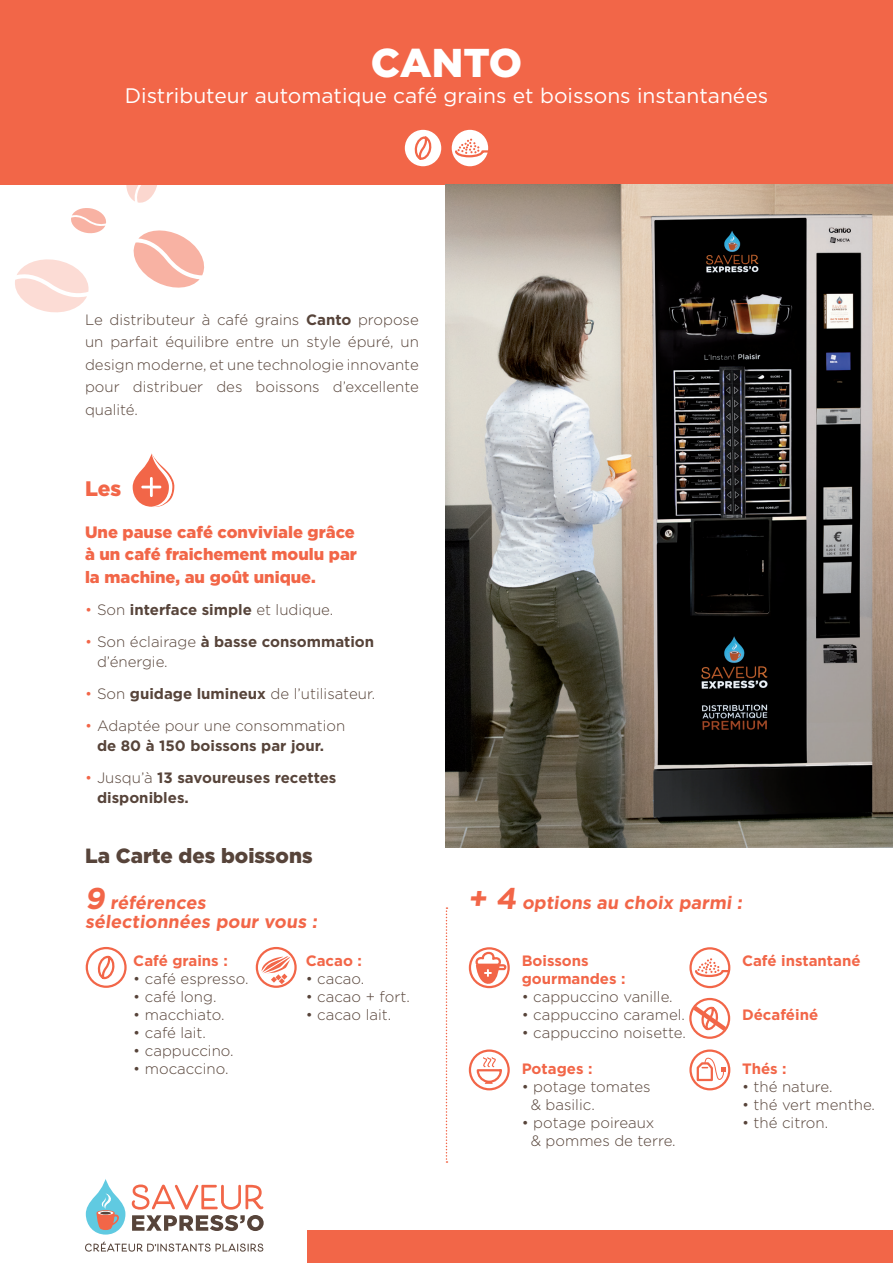
<style>
.page{position:relative;width:893px;height:1263px;background:#fff}
.page>*{position:absolute;margin:0;border:0;box-sizing:border-box;transform-origin:0 0}
.t1{font:900 40.2px "Gotham";letter-spacing:-.005em;color:#fff}
.t2{font:21px "Gotham";color:#fff}
.t3{font:900 21px "Gotham";color:#f26648}
.t4{font:900 20.55px "Gotham";color:#57443a}
.t5{font:700 18px/19.5px "Gotham";color:#f26648}
.t6{font:900 16.5px/22.5px "Gotham";color:#f26648}
.t7{font:300 15px/22.5px "Gotham";color:#57443a}
.t8{font:700 15px/18px "Gotham";color:#f26648}
.t9{font:700 15px/19.5px "Gotham";color:#57443a}
.s1{font-weight:700}
.s2{font-weight:300;color:#f26648}
.s3{font-weight:300}
.s4{color:#f26648}
.s5{font-size:30px}
</style>
<div class="page">
<div style="left:0;top:0;width:893px;height:185px;background:#f26648"></div>
<svg style="left:446px;top:907px;width:1px;height:256px"></svg>
<div style="left:308px;top:1231px;width:585px;height:32px;background:#f26648"></div>
<svg style="left:85px;top:1241px;width:178px;height:10px"></svg>
<svg style="left:132px;top:1215px;width:132px;height:16px"></svg>
<svg style="left:132px;top:1184px;width:131px;height:25px"></svg>
<svg style="left:86px;top:1179px;width:39px;height:55px"></svg>
<svg style="left:126px;top:185px;width:31px;height:18px"></svg>
<svg style="left:71px;top:208px;width:35px;height:26px"></svg>
<svg style="left:133px;top:230px;width:72px;height:58px"></svg>
<svg style="left:15px;top:259px;width:74px;height:54px"></svg>
<img style="left:446px;top:185px;width:447px;height:662px">
<svg style="left:133px;top:453px;width:41px;height:54px"></svg>
<svg style="left:85px;top:946px;width:42px;height:42px"></svg>
<div style="left:256px;top:947px;width:41px;height:41px;border:2px solid #f26648;border-radius:50%"></div>
<svg style="left:261px;top:956px;width:30px;height:28px"></svg>
<svg style="left:451px;top:129px;width:38px;height:38px"></svg>
<div style="left:449px;top:128px;width:41px;height:40px;border:2px solid #f26648;border-radius:50%"></div>
<svg style="left:454px;top:139px;width:36px;height:20px"></svg>
<svg style="left:404px;top:129px;width:38px;height:38px"></svg>
<div style="left:469px;top:1049px;width:41px;height:41px;border:2px solid #f26648;border-radius:50%"></div>
<svg style="left:476px;top:1056px;width:27px;height:28px"></svg>
<svg style="left:689px;top:997px;width:42px;height:42px"></svg>
<div style="left:689px;top:1049px;width:41px;height:41px;border:2px solid #f26648;border-radius:50%"></div>
<svg style="left:695px;top:1057px;width:31px;height:25px"></svg>
<div style="left:689px;top:947px;width:41px;height:41px;border:2px solid #f26648;border-radius:50%"></div>
<svg style="left:694px;top:958px;width:37px;height:20px"></svg>
<div style="left:469px;top:947px;width:41px;height:41px;border:2px solid #f26648;border-radius:50%"></div>
<svg style="left:474px;top:951px;width:35px;height:37px"></svg>
<h1 class="t1" style="left:371px;top:40px;width:153px">CANTO</h1>
<h2 class="t2" style="left:125px;top:82px;width:645px">Distributeur automatique café grains et boissons instantanées</h2>
<p class="t7" style="left:85px;top:308px;width:335px;text-align:justify">Le distributeur à café grains <span class="s1">Canto</span> propose un parfait équilibre entre un style épuré, un design moderne, et une technologie innovante pour distribuer des boissons d’excellente qualité.</p>
<h2 class="t3" style="left:85px;top:476px;width:38px">Les</h2>
<p class="t6" style="left:85px;top:520px;width:273px">Une pause café conviviale grâce à un café fraichement moulu par la machine, au goût unique.</p>
<p class="t9" style="left:85px;top:600px;width:250px"><span class="s2">•</span> <span class="s3">Son</span> interface simple <span class="s3">et ludique.</span></p>
<p class="t7" style="left:97px;top:632px;width:279px;line-height:19.5px;text-indent:-12px"><span class="s4">•</span> Son éclairage <span class="s1">à basse consommation </span>d’énergie.</p>
<p class="t7" style="left:85px;top:682px;width:292px"><span class="s4">•</span> Son <span class="s1">guidage lumineux</span> de l’utilisateur.</p>
<p class="t7" style="left:97px;top:716px;width:250px;line-height:19.5px;text-indent:-12px"><span class="s4">•</span> Adaptée pour une consommation <span class="s1">de 80 à 150 boissons par jour.</span></p>
<p class="t9" style="left:97px;top:768px;width:241px;text-indent:-12px"><span class="s2">•</span> <span class="s3">Jusqu’à</span> 13 savoureuses recettes disponibles.</p>
<h3 class="t4" style="left:85px;top:843px;width:229px">La Carte des boissons</h3>
<p class="t5" style="left:85px;top:893px;width:236px"><span class="s5">9</span> références sélectionnées pour vous :</p>
<p class="t5" style="left:468px;top:893px;width:279px"><span class="s5">+ 4</span> options au choix parmi :</p>
<p class="t8" style="left:522px;top:951px;width:105px">Boissons gourmandes :</p>
<p class="t7" style="left:522px;top:985px;width:153px">• cappuccino vanille.</p>
<p class="t7" style="left:522px;top:1003px;width:165px">• cappuccino caramel.</p>
<p class="t7" style="left:522px;top:1021px;width:166px">• cappuccino noisette.</p>
<p class="t8" style="left:522px;top:1059px;width:72px">Potages :</p>
<p class="t7" style="left:531px;top:1077px;width:121px;line-height:18px;text-indent:-9px">• potage tomates &amp; basilic.</p>
<p class="t7" style="left:531px;top:1113px;width:147px;line-height:18px;text-indent:-9px">• potage poireaux<br>&amp; pommes de terre.</p>
<p class="t8" style="left:133px;top:951px;width:96px">Café grains :</p>
<p class="t7" style="left:133px;top:967px;width:117px">• café espresso.</p>
<p class="t7" style="left:133px;top:985px;width:85px">• café long.</p>
<p class="t7" style="left:133px;top:1003px;width:93px">• macchiato.</p>
<p class="t7" style="left:133px;top:1021px;width:74px">• café lait.</p>
<p class="t7" style="left:133px;top:1039px;width:102px">• cappuccino.</p>
<p class="t7" style="left:133px;top:1057px;width:97px">• mocaccino.</p>
<p class="t8" style="left:742px;top:951px;width:120px">Café instantané</p>
<p class="t8" style="left:306px;top:952px;width:58px">Cacao :</p>
<p class="t7" style="left:306px;top:967px;width:60px">• cacao.</p>
<p class="t7" style="left:306px;top:985px;width:106px">• cacao + fort.</p>
<p class="t7" style="left:306px;top:1003px;width:87px">• cacao lait.</p>
<p class="t8" style="left:742px;top:1005px;width:78px">Décaféiné</p>
<p class="t8" style="left:742px;top:1059px;width:46px">Thés :</p>
<p class="t7" style="left:742px;top:1075px;width:92px">• thé nature.</p>
<p class="t7" style="left:742px;top:1093px;width:135px">• thé vert menthe.</p>
<p class="t7" style="left:742px;top:1111px;width:88px">• thé citron.</p>
</div>
